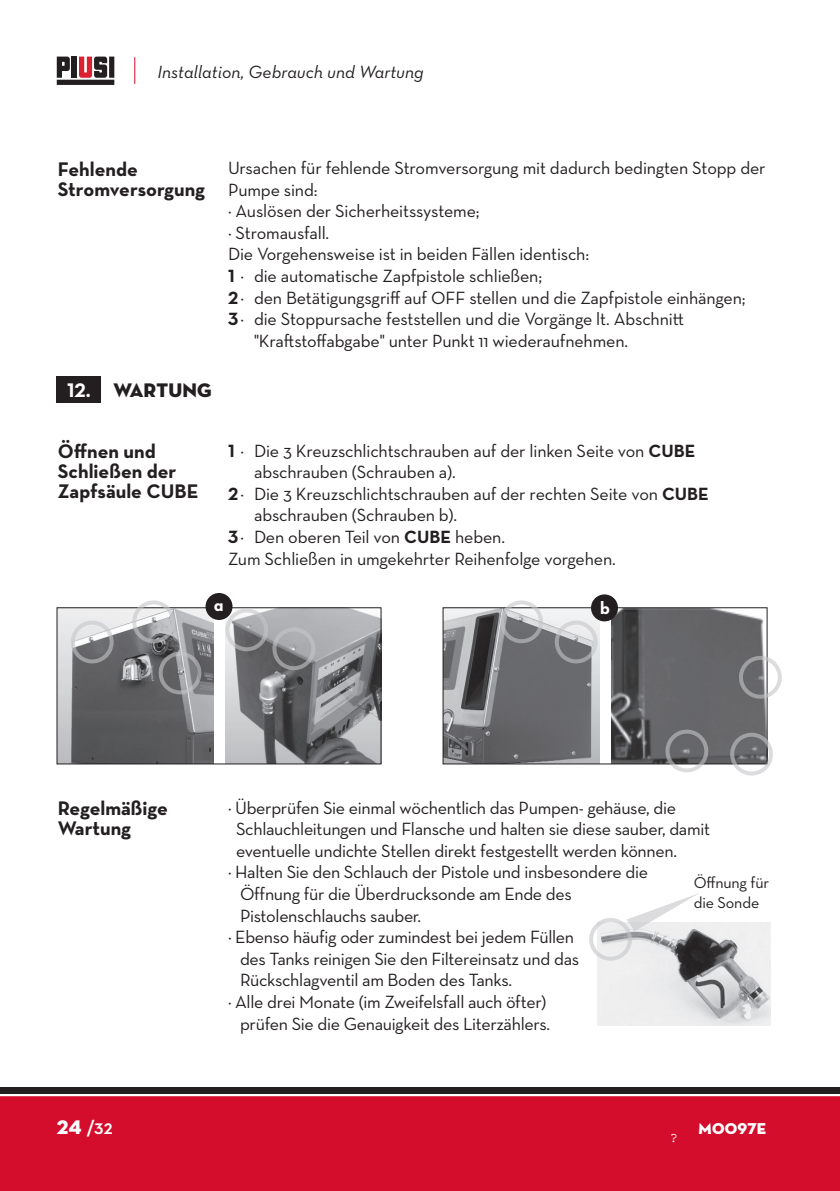
<style>
.page{position:relative;width:840px;height:1191px;background:#fff}
.page>*{position:absolute;margin:0;border:0;box-sizing:border-box;transform-origin:0 0}
.t1{font:700 20px/20px "Neutraface Text";color:#231f20}
.t2{font:20px "Neutraface Display Titling";letter-spacing:.01em;color:#231f20}
.t3{font:700 20px "Neutraface Display";color:#fff}
.t4{font:700 20px "Neutraface Text";color:#fff}
.t5{font:18px/21.6px "Neutraface Text";letter-spacing:-.02em;color:#231f20}
.t6{font:18px "Neutraface Text Book Italic Alt";color:#231f20}
.t7{font:18px "Neutraface Text Bold Alt";color:#fff}
.t8{font:16px/19.2px "Neutraface Text";letter-spacing:-.01em;color:#231f20}
.t9{font:16px "Neutraface Display Titling";letter-spacing:.01em;color:#fff}
.t10{font:14px "Courier";color:#fff}
.s1{font-weight:700}
.s2{font-family:"Neutraface Display Titling";font-weight:400}
</style>
<div class="page">
<div style="left:0;top:1096px;width:839px;height:95px;background:#d30d2b"></div>
<div style="left:0;top:1087px;width:839px;height:6px;background:#231f20"></div>
<svg style="left:134px;top:57px;width:1px;height:27px"></svg>
<svg style="left:57px;top:57px;width:57px;height:28px"></svg>
<div style="left:72px;top:57px;width:5px;height:21px;background:#231f20"></div>
<div style="left:57px;top:376px;width:44px;height:27px;background:#231f20"></div>
<img style="left:444px;top:609px;width:154px;height:153px">
<img style="left:610px;top:609px;width:154px;height:153px">
<div style="left:442px;top:607px;width:324px;height:157px;border:1px solid #231f20"></div>
<div style="left:590px;top:594px;width:27px;height:27px;background:#231f20;border-radius:50%"></div>
<img style="left:59px;top:609px;width:154px;height:153px">
<img style="left:225px;top:609px;width:154px;height:153px">
<div style="left:57px;top:607px;width:324px;height:157px;border:1px solid #231f20"></div>
<div style="left:205px;top:593px;width:27px;height:27px;background:#231f20;border-radius:50%"></div>
<svg style="left:726px;top:729px;width:47px;height:47px"></svg>
<svg style="left:735px;top:652px;width:47px;height:49px"></svg>
<svg style="left:662px;top:726px;width:49px;height:47px;background:#858587"></svg>
<svg style="left:496px;top:597px;width:104px;height:68px"></svg>
<svg style="left:222px;top:605px;width:96px;height:67px;background:#9d9ea1"></svg>
<svg style="left:129px;top:600px;width:75px;height:96px;background:#98999b"></svg>
<svg style="left:68px;top:617px;width:49px;height:48px;background:#b1b1b3"></svg>
<img style="left:597px;top:922px;width:172px;height:103px">
<svg style="left:589px;top:893px;width:110px;height:70px"></svg>
<p class="t6" style="left:157px;top:60px;width:267px">Installation, Gebrauch und Wartung</p>
<p class="t1" style="left:58px;top:159px;width:149px">Fehlende<br>Stromversorgung</p>
<p class="t5" style="left:228px;top:157px;width:539px">Ursachen für fehlende Stromversorgung mit dadurch bedingten Stopp der<br>Pumpe sind:</p>
<p class="t5" style="left:228px;top:200px;width:253px">¦ Auslösen der Sicherheitssysteme;</p>
<p class="t5" style="left:228px;top:222px;width:103px">¦ Stromausfall.</p>
<p class="t5" style="left:228px;top:243px;width:362px">Die Vorgehensweise ist in beiden Fällen identisch:</p>
<p class="t5" style="left:228px;top:265px;width:315px"><span class="s1">1</span> ¦ die automatische Zapfpistole schließen;</p>
<p class="t5" style="left:228px;top:286px;width:519px"><span class="s1">2</span>¦ den Betätigungsgriff auf OFF stellen und die Zapfpistole einhängen;</p>
<p class="t5" style="left:254px;top:308px;width:431px;text-indent:-26px"><span class="s1">3</span>¦ die Stoppursache feststellen und die Vorgänge lt. Abschnitt "Kraftstoffabgabe" unter Punkt 11 wiederaufnehmen.</p>
<p class="t4" style="left:67px;top:377px;width:25px">12.</p>
<p class="t2" style="left:114px;top:378px;width:99px">WARTUNG</p>
<p class="t1" style="left:58px;top:441px;width:142px">Öffnen und<br>Schließen der<br>Zapfsäule CUBE</p>
<p class="t5" style="left:254px;top:439px;width:442px;text-indent:-26px"><span class="s1">1</span> ¦ Die 3 Kreuzschlichtschrauben auf der linken Seite von <span class="s1">CUBE </span>abschrauben (Schrauben a).</p>
<p class="t5" style="left:254px;top:482px;width:456px;text-indent:-26px"><span class="s1">2</span>¦ Die 3 Kreuzschlichtschrauben auf der rechten Seite von <span class="s1">CUBE </span>abschrauben (Schrauben b).</p>
<p class="t5" style="left:228px;top:526px;width:278px"><span class="s1">3</span>¦ Den oberen Teil von <span class="s1">CUBE</span> heben.</p>
<p class="t5" style="left:228px;top:547px;width:389px">Zum Schließen in umgekehrter Reihenfolge vorgehen.</p>
<p class="t7" style="left:214px;top:593px;width:11px">a</p>
<p class="t7" style="left:599px;top:596px;width:11px">b</p>
<p class="t1" style="left:58px;top:798px;width:111px">Regelmäßige<br>Wartung</p>
<p class="t5" style="left:236px;top:796px;width:475px;text-indent:-8px">¦ Überprüfen Sie einmal wöchentlich das Pumpen- gehäuse, die<br>Schlauchleitungen und Flansche und halten sie diese sauber, damit eventuelle undichte Stellen direkt festgestellt werden können.</p>
<p class="t5" style="left:240px;top:861px;width:409px;text-indent:-12px">¦ Halten Sie den Schlauch der Pistole und insbesondere die<br>Öffnung für die Überdrucksonde am Ende des<br>Pistolenschlauchs sauber.</p>
<p class="t5" style="left:240px;top:926px;width:340px;text-indent:-12px">¦ Ebenso häufig oder zumindest bei jedem Füllen des Tanks reinigen Sie den Filtereinsatz und das<br>Rückschlagventil am Boden des Tanks.</p>
<p class="t5" style="left:228px;top:991px;width:323px;text-align:right">¦ Alle drei Monate (im Zweifelsfall auch öfter) prüfen Sie die Genauigkeit des Literzählers.</p>
<p class="t8" style="left:693px;top:873px;width:77px">Öffnung für die Sonde</p>
<p class="t3" style="left:57px;top:1116px;width:57px"><span class="s2">24</span> /32</p>
<p class="t9" style="left:698px;top:1118px;width:69px">M0097E</p>
<p class="t10" style="left:669px;top:1129px;width:10px">?</p>
</div>
